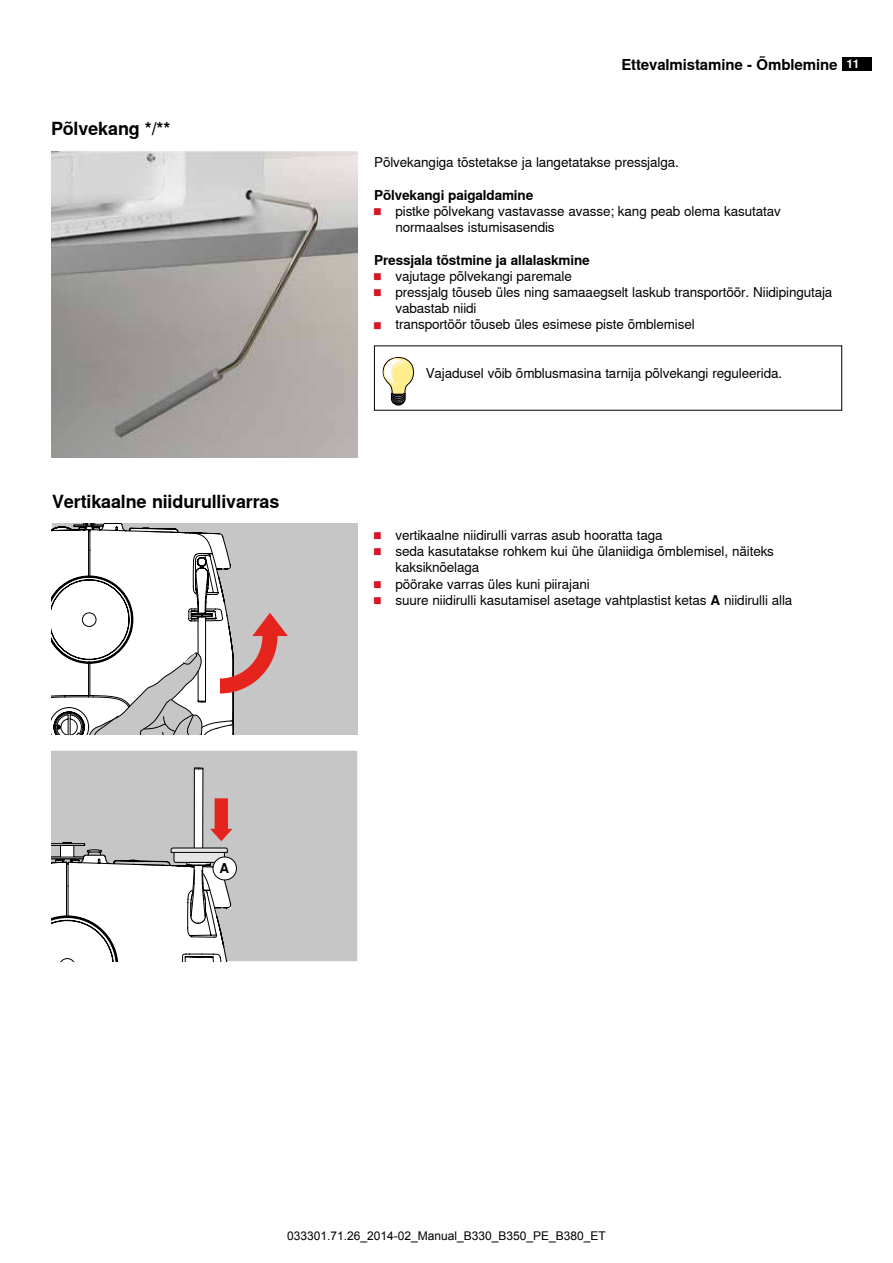
<style>
.page{position:relative;width:893px;height:1263px;background:#fff}
.page>*{position:absolute;margin:0;border:0;box-sizing:border-box;transform-origin:0 0}
.t1{font:700 18px "Nimbus Sans Global";letter-spacing:-.01em;color:#000}
.t2{font:700 15px "Nimbus Sans Global";letter-spacing:-.01em;color:#000}
.t3{font:13.5px "Nimbus Sans Global";letter-spacing:-.01em;color:#000}
.t4{font:700 13.5px "Nimbus Sans Global";letter-spacing:-.01em;color:#000}
.t5{font:12px "Arial";color:#000}
.s1{font-size:12px;color:#fff}
.s2{font-weight:700;font-size:6.75px;color:#d61726}
.s3{font-weight:700}
</style>
<div class="page">
<div style="left:842px;top:57px;width:30px;height:13px;background:#000"></div>
<img style="left:51px;top:151px;width:306px;height:306px">
<div style="left:288px;top:524px;width:69px;height:210px;background:#c6c6c6"></div>
<svg style="left:51px;top:524px;width:237px;height:211px"></svg>
<div style="left:51px;top:751px;width:306px;height:210px;background:#c6c6c6"></div>
<svg style="left:51px;top:767px;width:184px;height:194px"></svg>
<svg style="left:383px;top:357px;width:31px;height:48px"></svg>
<div style="left:213px;top:857px;width:23px;height:23px;background:#fff;border-radius:50%"></div>
<div style="left:213px;top:856px;width:24px;height:24px;border:1px solid #000;border-radius:50%"></div>
<h1 class="t1" style="left:51px;top:118px;width:121px">Põlvekang */**</h1>
<h1 class="t1" style="left:52px;top:491px;width:229px">Vertikaalne niidurullivarras</h1>
<p class="t2" style="left:621px;top:56px;width:240px">Ettevalmistamine - Õmblemine <span class="s1">11</span></p>
<p class="t3" style="left:374px;top:155px;width:306px">Põlvekangiga tõstetakse ja langetatakse pressjalga.</p>
<p class="t4" style="left:374px;top:187px;width:161px">Põlvekangi paigaldamine</p>
<p class="t3" style="left:374px;top:203px;width:408px"><span class="s2">█</span> pistke põlvekang vastavasse avasse; kang peab olema kasutatav</p>
<p class="t3" style="left:395px;top:220px;width:161px">normaalses istumisasendis</p>
<p class="t4" style="left:374px;top:252px;width:217px">Pressjala tõstmine ja allalaskmine</p>
<p class="t3" style="left:374px;top:268px;width:199px"><span class="s2">█</span> vajutage põlvekangi paremale</p>
<p class="t3" style="left:374px;top:284px;width:460px"><span class="s2">█</span> pressjalg tõuseb üles ning samaaegselt laskub transportöör. Niidipingutaja</p>
<p class="t3" style="left:395px;top:301px;width:83px">vabastab niidi</p>
<p class="t3" style="left:374px;top:317px;width:322px"><span class="s2">█</span> transportöör tõuseb üles esimese piste õmblemisel</p>
<p class="t3" style="left:426px;top:365px;width:358px">Vajadusel võib õmblusmasina tarnija põlvekangi reguleerida.</p>
<p class="t3" style="left:374px;top:527px;width:290px"><span class="s2">█</span> vertikaalne niidirulli varras asub hooratta taga</p>
<p class="t3" style="left:374px;top:544px;width:401px"><span class="s2">█</span> seda kasutatakse rohkem kui ühe ülaniidiga õmblemisel, näiteks</p>
<p class="t3" style="left:395px;top:560px;width:85px">kaksiknõelaga</p>
<p class="t3" style="left:374px;top:576px;width:217px"><span class="s2">█</span> pöörake varras üles kuni piirajani</p>
<p class="t3" style="left:374px;top:592px;width:420px"><span class="s2">█</span> suure niidirulli kasutamisel asetage vahtplastist ketas <span class="s3">A</span> niidirulli alla</p>
<p class="t4" style="left:219px;top:860px;width:11px">A</p>
<p class="t5" style="left:287px;top:1227px;width:320px">033301.71.26_2014-02_Manual_B330_B350_PE_B380_ET</p>
</div>
